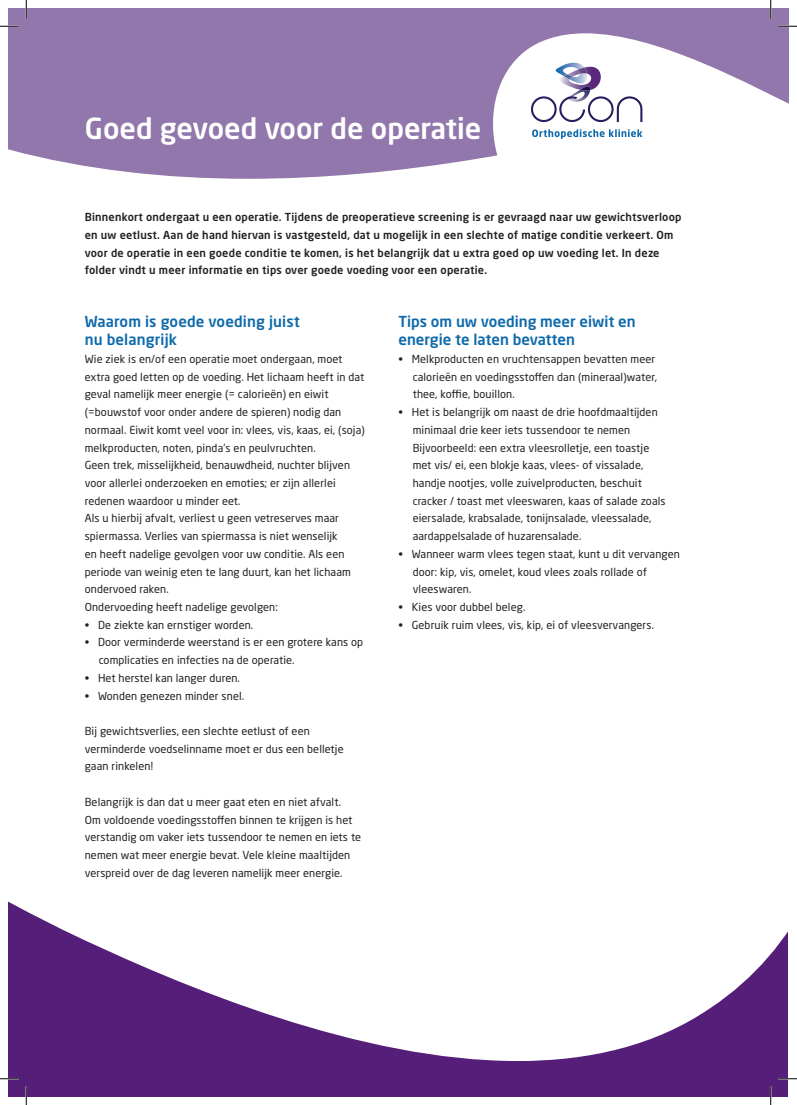
<style>
.page{position:relative;width:797px;height:1105px;background:#fff}
.page>*{position:absolute;margin:0;border:0;box-sizing:border-box;transform-origin:0 0}
.t1{font:500 28.75px "Neo Sans Std";color:#fff}
.PLATTE_TEKST{font:500 15px/17.8px "Neo Sans Std";color:#0e6aab}
.PLATTE_TEKST-2{font:11px/17.8px "Neo Sans Std";letter-spacing:.01em;color:#231f20}
.t2{font:500 11px/17.8px "Neo Sans Std";letter-spacing:.02em;color:#231f20}
</style>
<div class="page">
<div style="left:9px;top:9px;width:779px;height:170px;background:#9177ab"></div>
<svg style="left:474px;top:33px;width:314px;height:146px"></svg>
<svg style="left:531px;top:63px;width:111px;height:59px"></svg>
<svg style="left:532px;top:129px;width:110px;height:10px"></svg>
<div style="left:9px;top:764px;width:779px;height:332px;background:#541e79"></div>
<svg style="left:9px;top:764px;width:779px;height:297px;fill:#fff"></svg>
<svg style="left:0;top:25px;width:19px;height:2px"></svg>
<svg style="left:778px;top:25px;width:19px;height:2px"></svg>
<svg style="left:0;top:1078px;width:19px;height:1px"></svg>
<svg style="left:778px;top:1078px;width:19px;height:1px"></svg>
<svg style="left:25px;top:0;width:2px;height:19px"></svg>
<svg style="left:25px;top:1086px;width:2px;height:19px"></svg>
<svg style="left:770px;top:0;width:1px;height:19px"></svg>
<svg style="left:770px;top:1086px;width:1px;height:19px"></svg>
<p class="t1" style="left:85px;top:110px;width:398px">Goed gevoed voor de operatie</p>
<p class="t2" style="left:85px;top:208px;width:598px">Binnenkort ondergaat u een operatie. Tijdens de preoperatieve screening is er gevraagd naar uw gewichtsverloop en uw eetlust. Aan de hand hiervan is vastgesteld, dat u mogelijk in een slechte of matige conditie verkeert. Om voor de operatie in een goede conditie te komen, is het belangrijk dat u extra goed op uw voeding let. In deze folder vindt u meer informatie en tips over goede voeding voor een operatie.</p>
<p class="PLATTE_TEKST" style="left:85px;top:313px;width:216px">Waarom is goede voeding juist</p>
<p class="PLATTE_TEKST" style="left:85px;top:330px;width:94px">nu belangrijk</p>
<p class="PLATTE_TEKST-2" style="left:85px;top:350px;width:281px">Wie ziek is en/of een operatie moet ondergaan, moet extra goed letten op de voeding. Het lichaam heeft in dat geval namelijk meer energie (= calorieën) en eiwit</p>
<p class="PLATTE_TEKST-2" style="left:85px;top:403px;width:282px">(=bouwstof voor onder andere de spieren) nodig dan normaal. Eiwit komt veel voor in: vlees, vis, kaas, ei, (soja) melkproducten, noten, pinda’s en peulvruchten.</p>
<p class="PLATTE_TEKST-2" style="left:85px;top:456px;width:267px">Geen trek, misselijkheid, benauwdheid, nuchter blijven voor allerlei onderzoeken en emoties; er zijn allerlei redenen waardoor u minder eet.</p>
<p class="PLATTE_TEKST-2" style="left:85px;top:509px;width:268px">Als u hierbij afvalt, verliest u geen vetreserves maar spiermassa. Verlies van spiermassa is niet wenselijk en heeft nadelige gevolgen voor uw conditie. Als een periode van weinig eten te lang duurt, kan het lichaam ondervoed raken.</p>
<p class="PLATTE_TEKST-2" style="left:85px;top:598px;width:195px">Ondervoeding heeft nadelige gevolgen:</p>
<p class="PLATTE_TEKST-2" style="left:85px;top:616px;width:170px">• De ziekte kan ernstiger worden.</p>
<p class="PLATTE_TEKST-2" style="left:85px;top:633px;width:280px">• Door verminderde weerstand is er een grotere kans op</p>
<p class="PLATTE_TEKST-2" style="left:99px;top:651px;width:197px">complicaties en infecties na de operatie.</p>
<p class="PLATTE_TEKST-2" style="left:85px;top:669px;width:157px">• Het herstel kan langer duren.</p>
<p class="PLATTE_TEKST-2" style="left:85px;top:686px;width:161px">• Wonden genezen minder snel.</p>
<p class="PLATTE_TEKST-2" style="left:85px;top:722px;width:260px">Bij gewichtsverlies, een slechte eetlust of een verminderde voedselinname moet er dus een belletje gaan rinkelen!</p>
<p class="PLATTE_TEKST-2" style="left:85px;top:793px;width:278px">Belangrijk is dan dat u meer gaat eten en niet afvalt.<br>Om voldoende voedingsstoffen binnen te krijgen is het verstandig om vaker iets tussendoor te nemen en iets te nemen wat meer energie bevat. Vele kleine maaltijden verspreid over de dag leveren namelijk meer energie.</p>
<p class="PLATTE_TEKST" style="left:398px;top:313px;width:239px">Tips om uw voeding meer eiwit en energie te laten bevatten</p>
<p class="PLATTE_TEKST-2" style="left:398px;top:350px;width:258px">• Melkproducten en vruchtensappen bevatten meer</p>
<p class="PLATTE_TEKST-2" style="left:412px;top:368px;width:246px">calorieën en voedingsstoffen dan (mineraal)water, thee, koffie, bouillon.</p>
<p class="PLATTE_TEKST-2" style="left:398px;top:403px;width:261px">• Het is belangrijk om naast de drie hoofdmaaltijden</p>
<p class="PLATTE_TEKST-2" style="left:412px;top:421px;width:219px">minimaal drie keer iets tussendoor te nemen</p>
<p class="PLATTE_TEKST-2" style="left:412px;top:438px;width:238px">Bijvoorbeeld: een extra vleesrolletje, een toastje</p>
<p class="PLATTE_TEKST-2" style="left:412px;top:456px;width:232px">met vis/ ei, een blokje kaas, vlees- of vissalade,</p>
<p class="PLATTE_TEKST-2" style="left:412px;top:474px;width:231px">handje nootjes, volle zuivelproducten, beschuit</p>
<p class="PLATTE_TEKST-2" style="left:412px;top:492px;width:254px">cracker / toast met vleeswaren, kaas of salade zoals</p>
<p class="PLATTE_TEKST-2" style="left:412px;top:509px;width:240px">eiersalade, krabsalade, tonijnsalade, vleessalade,</p>
<p class="PLATTE_TEKST-2" style="left:412px;top:527px;width:170px">aardappelsalade of huzarensalade.</p>
<p class="PLATTE_TEKST-2" style="left:398px;top:545px;width:283px">• Wanneer warm vlees tegen staat, kunt u dit vervangen</p>
<p class="PLATTE_TEKST-2" style="left:412px;top:562px;width:236px">door: kip, vis, omelet, koud vlees zoals rollade of</p>
<p class="PLATTE_TEKST-2" style="left:412px;top:580px;width:60px">vleeswaren.</p>
<p class="PLATTE_TEKST-2" style="left:398px;top:598px;width:128px">• Kies voor dubbel beleg.</p>
<p class="PLATTE_TEKST-2" style="left:398px;top:616px;width:257px">• Gebruik ruim vlees, vis, kip, ei of vleesvervangers.</p>
</div>
